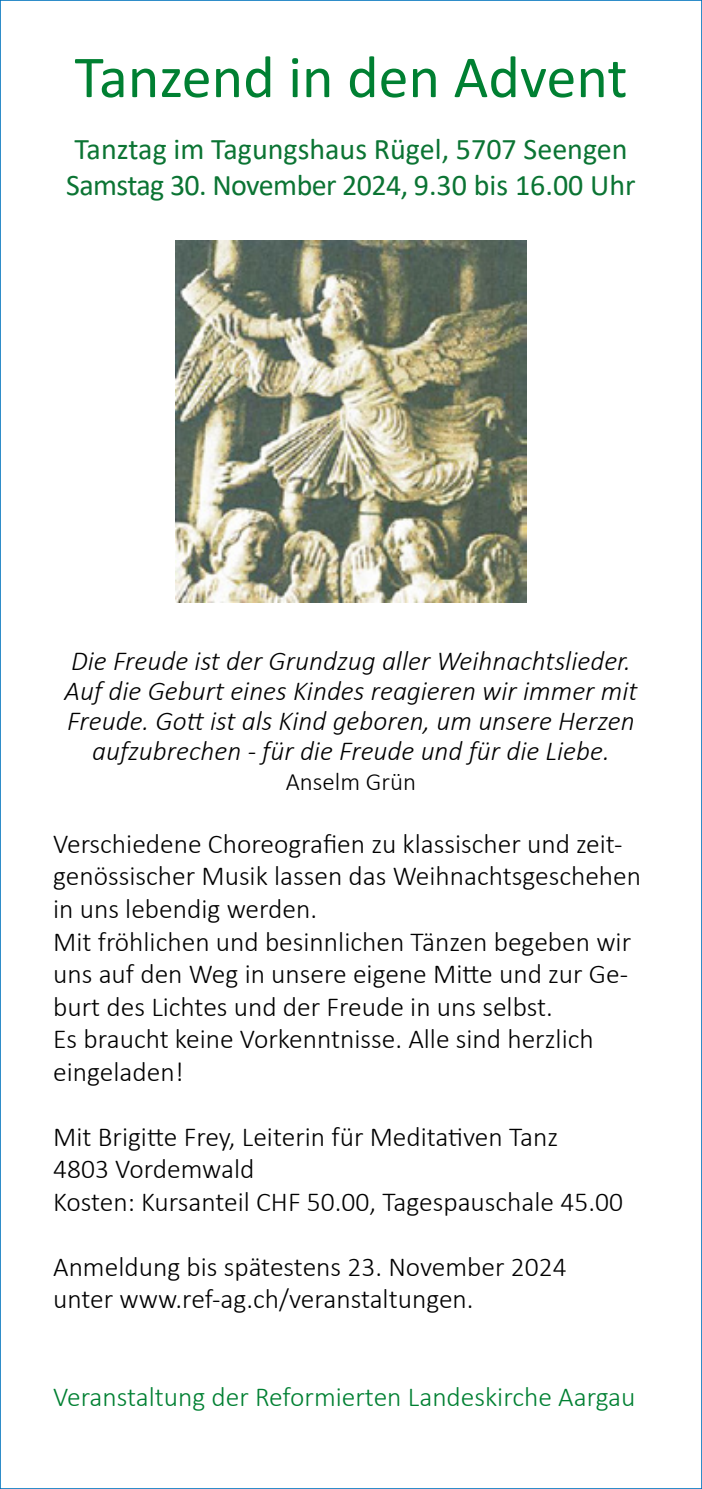
<style>
.page{position:relative;width:702px;height:1489px;background:#fff}
.page>*{position:absolute;margin:0;border:0;box-sizing:border-box;transform-origin:0 0}
.t1{font:60px "Calibri";color:#008032}
.t2{font:30px/36px "Calibri";color:#0b7433}
.t3{font:300 27.5px/32.5px "Calibri";color:#000}
.t4{font:italic 300 27.5px/30px "Calibri";color:#000;text-align:center}
.t5{font:300 27.5px "Calibri";color:#008032}
.t6{font:300 25px "Calibri";color:#000}
</style>
<div class="page">
<img style="left:175px;top:240px;width:352px;height:362px">
<h1 class="t1" style="left:74px;top:35px;width:554px">Tanzend in den Advent</h1>
<p class="t2" style="left:66px;top:130px;width:571px">Tanztag im Tagungshaus Rügel, 5707 Seengen<br>Samstag 30. November 2024, 9.30 bis 16.00 Uhr</p>
<p class="t4" style="left:65px;top:645px;width:574px">Die Freude ist der Grundzug aller Weihnachtslieder.<br>Auf die Geburt eines Kindes reagieren wir immer mit Freude. Gott ist als Kind geboren, um unsere Herzen aufzubrechen - für die Freude und für die Liebe.</p>
<p class="t6" style="left:286px;top:766px;width:132px">Anselm Grün</p>
<p class="t3" style="left:53px;top:827px;width:589px">Verschiedene Choreografien zu klassischer und zeit&shy;genössischer Musik lassen das Weihnachtsgeschehen in uns lebendig werden.<br>Mit fröhlichen und besinnlichen Tänzen begeben wir uns auf den Weg in unsere eigene Mitte und zur Ge&shy;burt des Lichtes und der Freude in uns selbst.<br>Es braucht keine Vorkenntnisse. Alle sind herzlich eingeladen!</p>
<p class="t3" style="left:53px;top:1119px;width:571px">Mit Brigitte Frey, Leiterin für Meditativen Tanz<br>4803 Vordemwald<br>Kosten: Kursanteil CHF 50.00, Tagespauschale 45.00</p>
<p class="t3" style="left:53px;top:1249px;width:515px">Anmeldung bis spätestens 23. November 2024 unter www.ref-ag.ch/veranstaltungen.</p>
<p class="t5" style="left:53px;top:1379px;width:583px">Veranstaltung der Reformierten Landeskirche Aargau</p>
</div>
